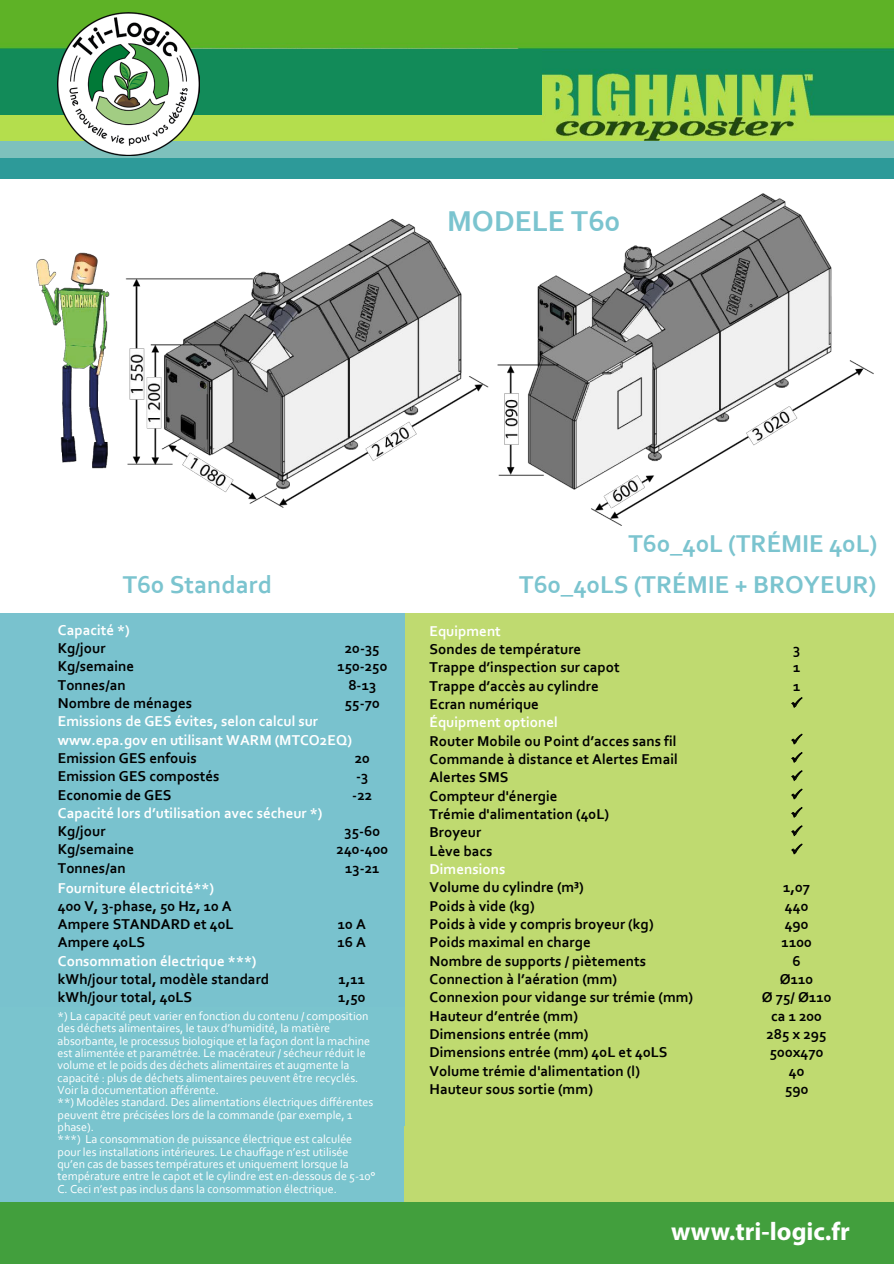
<style>
.page{position:relative;width:894px;height:1264px;background:#fff}
.page>*{position:absolute;margin:0;border:0;box-sizing:border-box;transform-origin:0 0}
.t1{font:700 30px "Corbel";color:#7bc4cf}
.t2{font:700 25.5px/41px "Corbel";color:#7bc4cf;text-align:right}
.t3{font:700 25.5px "Myriad Pro";color:#fff}
.t4{font:700 15px/18.1px "Corbel";color:#000}
.t5{font:700 15px/18.3px "Corbel";color:#fff}
.t6{font:12px/12.3px "Corbel";color:#fff}
</style>
<div class="page">
<img style="left:0;top:0;width:893px;height:141px">
<div style="left:404px;top:526px;width:489px;height:600px;background:#bfda70"></div>
<div style="left:0;top:527px;width:404px;height:600px;background:#79c2ce"></div>
<img style="left:36px;top:193px;width:837px;height:332px">
<div style="left:0;top:525px;width:893px;height:87px;background:#fff"></div>
<div style="left:0;top:49px;width:541px;height:68px;background:#128b59"></div>
<div style="left:0;top:115px;width:541px;height:27px;background:#b4de4d"></div>
<div style="left:0;top:141px;width:893px;height:17px;background:#7ec1bc"></div>
<img style="left:57px;top:13px;width:142px;height:142px">
<div style="left:0;top:158px;width:893px;height:21px;background:#2d9a99"></div>
<div style="left:0;top:1006px;width:404px;height:200px;background:#7ac4ce"></div>
<div style="left:404px;top:1126px;width:489px;height:76px;background:#bfda70"></div>
<div style="left:0;top:1202px;width:893px;height:61px;background:#429f3d"></div>
<svg style="left:791px;top:697px;width:11px;height:11px"></svg>
<svg style="left:791px;top:733px;width:11px;height:11px"></svg>
<svg style="left:791px;top:752px;width:11px;height:11px"></svg>
<svg style="left:791px;top:770px;width:11px;height:11px"></svg>
<svg style="left:791px;top:788px;width:11px;height:11px"></svg>
<svg style="left:791px;top:807px;width:11px;height:11px"></svg>
<svg style="left:791px;top:825px;width:11px;height:11px"></svg>
<svg style="left:791px;top:843px;width:11px;height:11px"></svg>
<h1 class="t1" style="left:447px;top:202px;width:175px">MODELE T60</h1>
<h2 class="t2" style="left:123px;top:563px;width:151px">T60 Standard</h2>
<p class="t5" style="left:58px;top:620px;width:73px">Capacité *)</p>
<p class="t4" style="left:58px;top:638px;width:49px">Kg/jour</p>
<p class="t4" style="left:345px;top:638px;width:36px">20-35</p>
<p class="t4" style="left:58px;top:656px;width:78px">Kg/semaine</p>
<p class="t4" style="left:337px;top:656px;width:51px">150-250</p>
<p class="t4" style="left:58px;top:675px;width:69px">Tonnes/an</p>
<p class="t4" style="left:348px;top:675px;width:29px">8-13</p>
<p class="t4" style="left:58px;top:693px;width:136px">Nombre de ménages</p>
<p class="t4" style="left:345px;top:693px;width:36px">55-70</p>
<p class="t5" style="left:58px;top:711px;width:295px">Emissions de GES évites, selon calcul sur www.epa.gov en utilisant WARM (MTCO2EQ)</p>
<p class="t4" style="left:58px;top:748px;width:140px">Emission GES enfouis</p>
<p class="t4" style="left:354px;top:748px;width:17px">20</p>
<p class="t4" style="left:58px;top:766px;width:163px">Emission GES compostés</p>
<p class="t4" style="left:356px;top:766px;width:14px">-3</p>
<p class="t4" style="left:58px;top:785px;width:115px">Economie de GES</p>
<p class="t4" style="left:352px;top:785px;width:21px">-22</p>
<p class="t5" style="left:58px;top:803px;width:266px">Capacité lors d’utilisation avec sécheur *)</p>
<p class="t4" style="left:58px;top:821px;width:49px">Kg/jour</p>
<p class="t4" style="left:344px;top:821px;width:37px">35-60</p>
<p class="t4" style="left:58px;top:839px;width:78px">Kg/semaine</p>
<p class="t4" style="left:336px;top:839px;width:53px">240-400</p>
<p class="t4" style="left:58px;top:858px;width:69px">Tonnes/an</p>
<p class="t4" style="left:345px;top:858px;width:36px">13-21</p>
<p class="t5" style="left:58px;top:877px;width:157px">Fourniture électricité**)</p>
<p class="t4" style="left:58px;top:896px;width:177px">400 V, 3-phase, 50 Hz, 10 A<br>Ampere STANDARD et 40L</p>
<p class="t4" style="left:338px;top:914px;width:29px">10 A</p>
<p class="t4" style="left:58px;top:932px;width:89px">Ampere 40LS</p>
<p class="t4" style="left:337px;top:932px;width:30px">16 A</p>
<p class="t5" style="left:58px;top:951px;width:200px">Consommation électrique ***)</p>
<p class="t4" style="left:58px;top:969px;width:213px">kWh/jour total, modèle standard</p>
<p class="t4" style="left:338px;top:969px;width:28px">1,11</p>
<p class="t4" style="left:58px;top:987px;width:136px">kWh/jour total, 40LS</p>
<p class="t4" style="left:338px;top:987px;width:29px">1,50</p>
<p class="t6" style="left:58px;top:1005px;width:319px">*) La capacité peut varier en fonction du contenu / composition des déchets alimentaires, le taux d’humidité, la matière absorbante, le processus biologique et la façon dont la machine est alimentée et paramétrée. Le macérateur / sécheur réduit le volume et le poids des déchets alimentaires et augmente la capacité : plus de déchets alimentaires peuvent être recyclés.<br>Voir la documentation afférente.<br>**) Modèles standard. Des alimentations électriques différentes peuvent être précisées lors de la commande (par exemple, 1 phase).<br>***) La consommation de puissance électrique est calculée pour les installations intérieures. Le chauffage n’est utilisée qu’en cas de basses températures et uniquement lorsque la température entre le capot et le cylindre est en-dessous de 5-10° C. Ceci n’est pas inclus dans la consommation électrique.</p>
<p class="t6" style="left:58px;top:1009px;width:319px">*) La capacité peut varier en fonction du contenu / composition des déchets alimentaires, le taux d’humidité, la matière absorbante, le processus biologique et la façon dont la machine est alimentée et paramétrée. Le macérateur / sécheur réduit le volume et le poids des déchets alimentaires et augmente la capacité : plus de déchets alimentaires peuvent être recyclés.<br>Voir la documentation afférente.<br>**) Modèles standard. Des alimentations électriques différentes peuvent être précisées lors de la commande (par exemple, 1 phase).<br>***) La consommation de puissance électrique est calculée pour les installations intérieures. Le chauffage n’est utilisée qu’en cas de basses températures et uniquement lorsque la température entre le capot et le cylindre est en-dessous de 5-10° C. Ceci n’est pas inclus dans la consommation électrique.</p>
<h2 class="t2" style="left:519px;top:522px;width:359px">T60_40L (TRÉMIE 40L)<br>T60_40LS (TRÉMIE + BROYEUR)</h2>
<p class="t5" style="left:429px;top:621px;width:73px">Equipment</p>
<p class="t4" style="left:429px;top:639px;width:153px">Sondes de température</p>
<p class="t4" style="left:792px;top:639px;width:9px">3</p>
<p class="t4" style="left:429px;top:657px;width:192px">Trappe d’inspection sur capot</p>
<p class="t4" style="left:792px;top:657px;width:9px">1</p>
<p class="t4" style="left:429px;top:676px;width:170px">Trappe d’accès au cylindre</p>
<p class="t4" style="left:792px;top:676px;width:9px">1</p>
<p class="t4" style="left:429px;top:694px;width:111px">Ecran numérique</p>
<p class="t5" style="left:429px;top:712px;width:130px">Équipment optionel</p>
<p class="t4" style="left:429px;top:731px;width:248px">Router Mobile ou Point d’acces sans fil</p>
<p class="t4" style="left:429px;top:749px;width:250px">Commande à distance et Alertes Email</p>
<p class="t4" style="left:429px;top:767px;width:80px">Alertes SMS</p>
<p class="t4" style="left:429px;top:786px;width:129px">Compteur d'énergie</p>
<p class="t4" style="left:429px;top:804px;width:181px">Trémie d'alimentation (40L)</p>
<p class="t4" style="left:429px;top:822px;width:53px">Broyeur</p>
<p class="t4" style="left:429px;top:841px;width:64px">Lève bacs</p>
<p class="t5" style="left:429px;top:859px;width:77px">Dimensions</p>
<p class="t4" style="left:429px;top:877px;width:156px">Volume du cylindre (m³)</p>
<p class="t4" style="left:783px;top:877px;width:29px">1,07</p>
<p class="t4" style="left:429px;top:896px;width:106px">Poids à vide (kg)</p>
<p class="t4" style="left:784px;top:896px;width:25px">440</p>
<p class="t4" style="left:429px;top:914px;width:225px">Poids à vide y compris broyeur (kg)</p>
<p class="t4" style="left:784px;top:914px;width:25px">490</p>
<p class="t4" style="left:429px;top:932px;width:163px">Poids maximal en charge</p>
<p class="t4" style="left:781px;top:932px;width:32px">1100</p>
<p class="t4" style="left:429px;top:951px;width:218px">Nombre de supports / piètements</p>
<p class="t4" style="left:792px;top:951px;width:10px">6</p>
<p class="t4" style="left:429px;top:969px;width:189px">Connection à l’aération (mm)</p>
<p class="t4" style="left:779px;top:969px;width:35px">Ø110</p>
<p class="t4" style="left:429px;top:987px;width:265px">Connexion pour vidange sur trémie (mm)</p>
<p class="t4" style="left:761px;top:987px;width:71px">Ø 75/ Ø110</p>
<p class="t4" style="left:429px;top:1005px;width:150px">Hauteur d’entrée (mm)</p>
<p class="t4" style="left:771px;top:1005px;width:52px">ca 1 200</p>
<p class="t4" style="left:429px;top:1024px;width:160px">Dimensions entrée (mm)</p>
<p class="t4" style="left:766px;top:1024px;width:61px">285 x 295</p>
<p class="t4" style="left:429px;top:1042px;width:239px">Dimensions entrée (mm) 40L et 40LS</p>
<p class="t4" style="left:769px;top:1042px;width:55px">500x470</p>
<p class="t4" style="left:429px;top:1060px;width:212px">Volume trémie d'alimentation (l)</p>
<p class="t4" style="left:788px;top:1060px;width:17px">40</p>
<p class="t4" style="left:429px;top:1079px;width:165px">Hauteur sous sortie (mm)</p>
<p class="t4" style="left:785px;top:1079px;width:25px">590</p>
<h2 class="t3" style="left:671px;top:1214px;width:180px">www.tri-logic.fr</h2>
</div>
